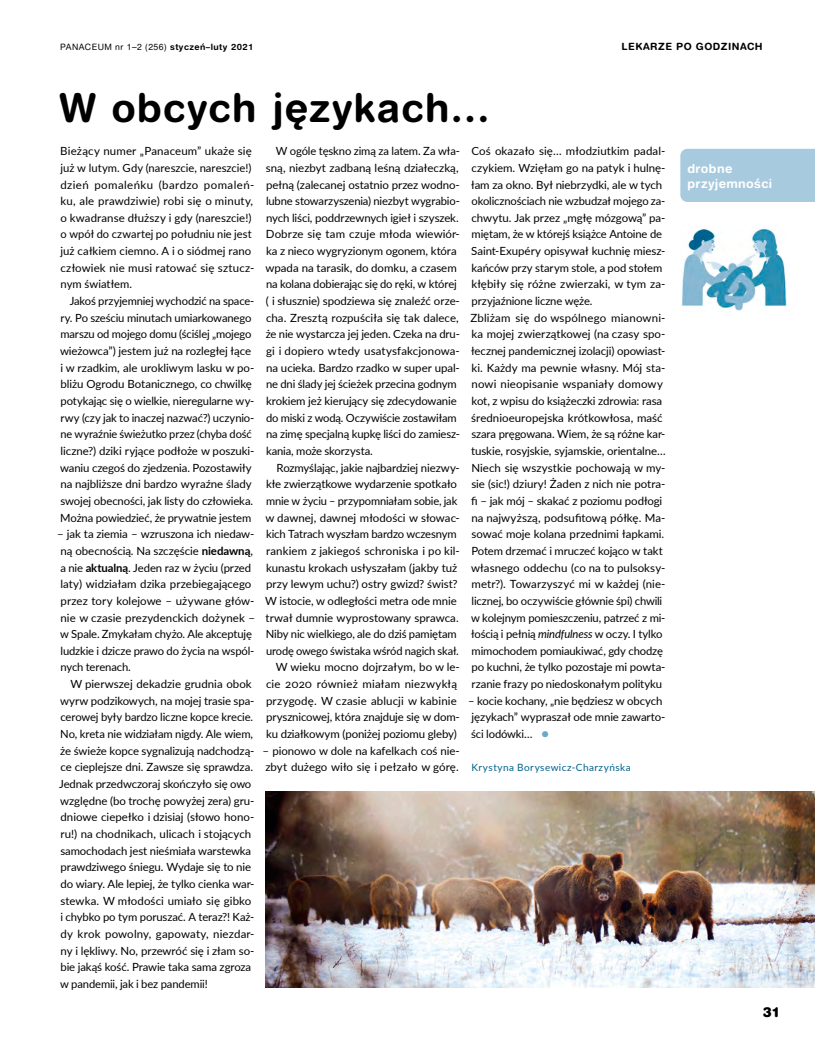
<style>
.page{position:relative;width:815px;height:1063px;background:#fff}
.page>*{position:absolute;margin:0;border:0;box-sizing:border-box;transform-origin:0 0}
.P_tytuł_1{font:700 40px "Switzer Rnd EFN";letter-spacing:.03em;color:#000}
.t1{font:13.75px "Switzer Rnd EFN Black";color:#000}
.P_tekst_na_plakietce{font:700 12.5px/15px "Switzer Rnd EFN";letter-spacing:.03em;color:#fff}
.P_tekst{font:11.25px/16.6px "Lato";letter-spacing:-.01em;color:#000}
.P_tekst_pierwszy_aka{font:11.25px/16.6px "Lato";color:#000}
.P_autor_artykułu{font:10px "Lato";letter-spacing:.045em;color:#00628b}
.t2{font:700 10px "Switzer Rnd EFN";letter-spacing:.05em;color:#000}
.t3{font:8.75px "Switzer Rnd EFN";letter-spacing:.05em;color:#000}
.s1{font-weight:700}
.s2{font-style:italic}
.s3{font-size:12.5px;color:#6baac6}
</style>
<div class="page">
<div style="left:680px;top:149px;width:135px;height:53px;background:#a8cadf"></div>
<img style="left:681px;top:228px;width:106px;height:84px">
<img style="left:266px;top:791px;width:549px;height:197px">
<p class="t3" style="left:60px;top:41px;width:194px">PANACEUM nr 1–2 (256) <span class="s1">styczeń–luty 2021</span></p>
<p class="t2" style="left:622px;top:40px;width:143px">LEKARZE PO GODZINACH</p>
<p class="P_tytuł_1" style="left:59px;top:83px;width:433px">W obcych językach…</p>
<p class="P_tekst_pierwszy_aka" style="left:60px;top:142px;width:196px">Bieżący numer „Panaceum” ukaże się już w lutym. Gdy (nareszcie, nareszcie!) dzień pomaleńku (bardzo pomaleń&shy;ku, ale prawdziwie) robi się o minuty, o kwadranse dłuższy i gdy (nareszcie!) o wpół do czwartej po południu nie jest już całkiem ciemno. A i o siódmej rano człowiek nie musi ratować się sztucz&shy;nym światłem.</p>
<p class="P_tekst" style="left:60px;top:292px;width:196px;text-indent:10px">Jakoś przyjemniej wychodzić na space&shy;ry. Po sześciu minutach umiarkowanego marszu od mojego domu (ściślej „mojego wieżowca”) jestem już na rozległej łące i w rzadkim, ale urokliwym lasku w po&shy;bliżu Ogrodu Botanicznego, co chwilkę potykając się o wielkie, nieregularne wy&shy;rwy (czy jak to inaczej nazwać?) uczynio&shy;ne wyraźnie świeżutko przez (chyba dość liczne?) dziki ryjące podłoże w poszuki&shy;waniu czegoś do zjedzenia. Pozostawiły na najbliższe dni bardzo wyraźne ślady swojej obecności, jak listy do człowieka.<br>Można powiedzieć, że prywatnie jestem</p>
<p class="P_tekst" style="left:57px;top:525px;width:200px">– jak ta ziemia – wzruszona ich niedaw&shy;ną obecnością. Na szczęście <span class="s1">niedawną</span>, a nie <span class="s1">aktualną</span>. Jeden raz w życiu (przed laty) widziałam dzika przebiegającego przez tory kolejowe – używane głów&shy;nie w czasie prezydenckich dożynek – w Spale. Zmykałam chyżo. Ale akceptuję ludzkie i dzicze prawo do życia na wspól&shy;nych terenach.</p>
<p class="P_tekst" style="left:59px;top:675px;width:197px;text-indent:11px">W pierwszej dekadzie grudnia obok wyrw podzikowych, na mojej trasie spa&shy;cerowej były bardzo liczne kopce krecie.<br>No, kreta nie widziałam nigdy. Ale wiem, że świeże kopce sygnalizują nadchodzą&shy;ce cieplejsze dni. Zawsze się sprawdza.<br>Jednak przedwczoraj skończyło się owo względne (bo trochę powyżej zera) gru&shy;dniowe ciepełko i dzisiaj (słowo hono&shy;ru!) na chodnikach, ulicach i stojących samochodach jest nieśmiała warstewka prawdziwego śniegu. Wydaje się to nie do wiary. Ale lepiej, że tylko cienka war&shy;stewka. W młodości umiało się gibko i chybko po tym poruszać. A teraz?! Każ&shy;dy krok powolny, gapowaty, niezdar&shy;ny i lękliwy. No, przewróć się i złam so&shy;bie jakąś kość. Prawie taka sama zgroza w pandemii, jak i bez pandemii!</p>
<p class="P_tekst" style="left:266px;top:142px;width:196px;text-indent:10px">W ogóle tęskno zimą za latem. Za wła&shy;sną, niezbyt zadbaną leśną działeczką, pełną (zalecanej ostatnio przez wodno&shy;lubne stowarzyszenia) niezbyt wygrabio&shy;nych liści, poddrzewnych igieł i szyszek.<br>Dobrze się tam czuje młoda wiewiór&shy;ka z nieco wygryzionym ogonem, która wpada na tarasik, do domku, a czasem na kolana dobierając się do ręki, w której ( i słusznie) spodziewa się znaleźć orze&shy;cha. Zresztą rozpuściła się tak dalece, że nie wystarcza jej jeden. Czeka na dru&shy;gi i dopiero wtedy usatysfakcjonowa&shy;na ucieka. Bardzo rzadko w super upal&shy;ne dni ślady jej ścieżek przecina godnym krokiem jeż kierujący się zdecydowanie do miski z wodą. Oczywiście zostawiłam na zimę specjalną kupkę liści do zamiesz&shy;kania, może skorzysta.</p>
<p class="P_tekst" style="left:265px;top:459px;width:196px;text-indent:11px">Rozmyślając, jakie najbardziej niezwy&shy;kłe zwierzątkowe wydarzenie spotkało mnie w życiu – przypomniałam sobie, jak w dawnej, dawnej młodości w słowac&shy;kich Tatrach wyszłam bardzo wczesnym rankiem z jakiegoś schroniska i po kil&shy;kunastu krokach usłyszałam (jakby tuż przy lewym uchu?) ostry gwizd? świst?<br>W istocie, w odległości metra ode mnie trwał dumnie wyprostowany sprawca.<br>Niby nic wielkiego, ale do dziś pamiętam urodę owego świstaka wśród nagich skał.</p>
<p class="P_tekst" style="left:266px;top:659px;width:195px;text-indent:10px">W wieku mocno dojrzałym, bo w le&shy;cie 2020 również miałam niezwykłą przygodę. W czasie ablucji w kabinie prysznicowej, która znajduje się w dom&shy;ku działkowym (poniżej poziomu gleby)</p>
<p class="P_tekst" style="left:263px;top:742px;width:199px">– pionowo w dole na kafelkach coś nie&shy;zbyt dużego wiło się i pełzało w górę.</p>
<p class="P_tekst" style="left:471px;top:142px;width:196px">Coś okazało się… młodziutkim padal&shy;czykiem. Wzięłam go na patyk i hulnę&shy;łam za okno. Był niebrzydki, ale w tych okolicznościach nie wzbudzał mojego za&shy;chwytu. Jak przez „mgłę mózgową” pa&shy;miętam, że w którejś książce Antoine de Saint-Exupéry opisywał kuchnię miesz&shy;kańców przy starym stole, a pod stołem kłębiły się różne zwierzaki, w tym za&shy;przyjaźnione liczne węże.</p>
<p class="P_tekst_pierwszy_aka" style="left:470px;top:309px;width:197px">Zbliżam się do wspólnego mianowni&shy;ka mojej zwierzątkowej (na czasy spo&shy;łecznej pandemicznej izolacji) opowiast&shy;ki. Każdy ma pewnie własny. Mój sta&shy;nowi nieopisanie wspaniały domowy kot, z wpisu do książeczki zdrowia: rasa średnioeuropejska krótkowłosa, maść szara pręgowana. Wiem, że są różne kar&shy;tuskie, rosyjskie, syjamskie, orientalne… Niech się wszystkie pochowają w my&shy;sie (sic!) dziury! Żaden z nich nie potra&shy;fi – jak mój – skakać z poziomu podłogi na najwyższą, podsufitową półkę. Ma&shy;sować moje kolana przednimi łapkami.<br>Potem drzemać i mruczeć kojąco w takt własnego oddechu (co na to pulsoksy&shy;metr?). Towarzyszyć mi w każdej (nie&shy;licznej, bo oczywiście głównie śpi) chwili w kolejnym pomieszczeniu, patrzeć z mi&shy;łością i pełnią <span class="s2">mindfulness</span> w oczy. I tylko mimochodem pomiaukiwać, gdy chodzę po kuchni, że tylko pozostaje mi powta&shy;rzanie frazy po niedoskonałym polityku</p>
<p class="P_tekst_pierwszy_aka" style="left:468px;top:692px;width:199px">– kocie kochany, „nie będziesz w obcych językach” wypraszał ode mnie zawarto&shy;ści lodówki… <span class="s3">●</span></p>
<p class="P_autor_artykułu" style="left:471px;top:761px;width:161px">Krystyna Borysewicz-Charzyńska</p>
<p class="P_tekst_na_plakietce" style="left:687px;top:161px;width:86px">drobne przyjemności</p>
<p class="t1" style="left:763px;top:1004px;width:19px">31</p>
</div>
